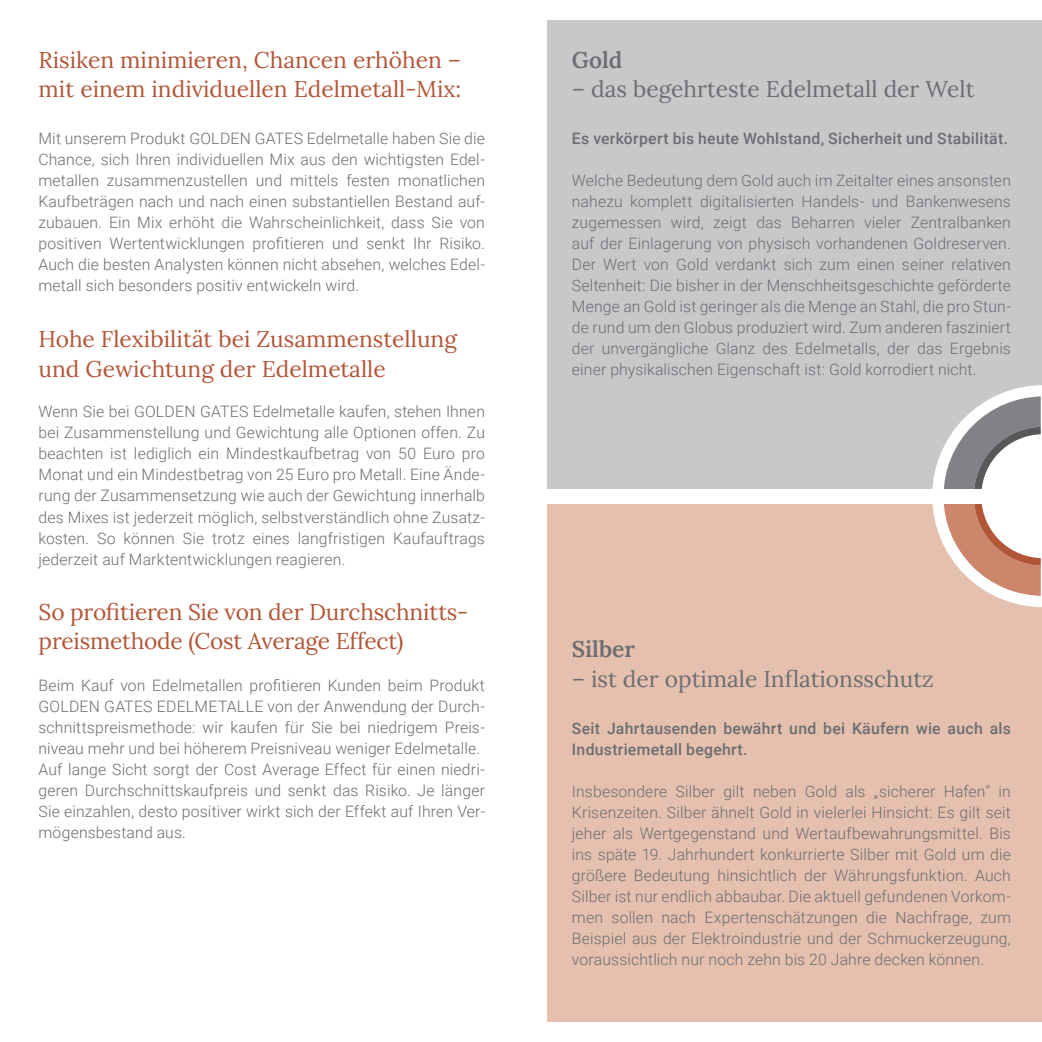
<style>
.page{position:relative;width:1042px;height:1042px;background:#fff}
.page>*{position:absolute;margin:0;border:0;box-sizing:border-box;transform-origin:0 0}
.t1{font:22.75px/29.8px "Lora";color:#b35537}
.t2{font:22.75px "Lora";color:#6c6d70}
.t3{font:600 22.75px "Lora";color:#6c6d70}
.t4{font:300 15.75px/21px "Roboto";letter-spacing:.01em;color:#6c6d70;text-align:justify}
.t5{font:500 15.75px/21px "Roboto";letter-spacing:.02em;color:#6c6d70}
</style>
<div class="page">
<div style="left:547px;top:496px;width:495px;height:526px;background:#e5c0ae"></div>
<div style="left:547px;top:20px;width:495px;height:476px;background:#c7c8ca"></div>
<svg style="left:932px;top:385px;width:110px;height:222px"></svg>
<div style="left:536px;top:489px;width:506px;height:15px;background:#fff"></div>
<p class="t1" style="left:38px;top:43px;width:424px">Risiken minimieren, Chancen erhöhen – mit einem individuellen Edelmetall-Mix:</p>
<p class="t4" style="left:38px;top:128px;width:448px">Mit unserem Produkt GOLDEN GATES Edelmetalle haben Sie die Chance, sich Ihren individuellen Mix aus den wichtigsten Edel&shy;metallen zusammenzustellen und mittels festen monatlichen Kaufbeträgen nach und nach einen substantiellen Bestand auf&shy;zubauen. Ein Mix erhöht die Wahrscheinlichkeit, dass Sie von positiven Wertentwicklungen profitieren und senkt Ihr Risiko.<br>Auch die besten Analysten können nicht absehen, welches Edel&shy;metall sich besonders positiv entwickeln wird.</p>
<p class="t1" style="left:38px;top:323px;width:420px">Hohe Flexibilität bei Zusammenstellung und Gewichtung der Edelmetalle</p>
<p class="t4" style="left:38px;top:401px;width:448px">Wenn Sie bei GOLDEN GATES Edelmetalle kaufen, stehen Ihnen bei Zusammenstellung und Gewichtung alle Optionen offen. Zu beachten ist lediglich ein Mindestkaufbetrag von 50 Euro pro Monat und ein Mindestbetrag von 25 Euro pro Metall. Eine Ände&shy;rung der Zusammensetzung wie auch der Gewichtung innerhalb des Mixes ist jederzeit möglich, selbstverständlich ohne Zusatz&shy;kosten. So können Sie trotz eines langfristigen Kaufauftrags jederzeit auf Marktentwicklungen reagieren.</p>
<p class="t1" style="left:39px;top:595px;width:431px">So profitieren Sie von der Durchschnitts&shy;preismethode (Cost Average Effect)</p>
<p class="t4" style="left:38px;top:674px;width:448px">Beim Kauf von Edelmetallen profitieren Kunden beim Produkt GOLDEN GATES EDELMETALLE von der Anwendung der Durch&shy;schnittspreismethode: wir kaufen für Sie bei niedrigem Preis&shy;niveau mehr und bei höherem Preisniveau weniger Edelmetalle.</p>
<p class="t4" style="left:38px;top:758px;width:448px">Auf lange Sicht sorgt der Cost Average Effect für einen niedri&shy;geren Durchschnittskaufpreis und senkt das Risiko. Je länger Sie einzahlen, desto positiver wirkt sich der Effekt auf Ihren Ver&shy;mögensbestand aus.</p>
<p class="t3" style="left:572px;top:42px;width:52px">Gold</p>
<p class="t2" style="left:572px;top:72px;width:404px">– das begehrteste Edelmetall der Welt</p>
<p class="t5" style="left:572px;top:128px;width:438px">Es verkörpert bis heute Wohlstand, Sicherheit und Stabilität.</p>
<p class="t4" style="left:572px;top:170px;width:441px">Welche Bedeutung dem Gold auch im Zeitalter eines ansonsten nahezu komplett digitalisierten Handels- und Bankenwesens zugemessen wird, zeigt das Beharren vieler Zentralbanken auf der Einlagerung von physisch vorhandenen Goldreserven.<br>Der Wert von Gold verdankt sich zum einen seiner relativen Seltenheit: Die bisher in der Menschheitsgeschichte geförderte Menge an Gold ist geringer als die Menge an Stahl, die pro Stun&shy;de rund um den Globus produziert wird. Zum anderen fasziniert der unvergängliche Glanz des Edelmetalls, der das Ergebnis einer physikalischen Eigenschaft ist: Gold korrodiert nicht.</p>
<p class="t3" style="left:572px;top:631px;width:65px">Silber</p>
<p class="t2" style="left:572px;top:661px;width:363px">– ist der optimale Inflationsschutz</p>
<p class="t5" style="left:572px;top:717px;width:440px">Seit Jahrtausenden bewährt und bei Käufern wie auch als<br>Industriemetall begehrt.</p>
<p class="t4" style="left:572px;top:780px;width:441px">Insbesondere Silber gilt neben Gold als „sicherer Hafen“ in Krisenzeiten. Silber ähnelt Gold in vielerlei Hinsicht: Es gilt seit jeher als Wertgegenstand und Wertaufbewahrungsmittel. Bis ins späte 19. Jahrhundert konkurrierte Silber mit Gold um die größere Bedeutung hinsichtlich der Währungsfunktion. Auch Silber ist nur endlich abbaubar. Die aktuell gefundenen Vorkom&shy;men sollen nach Expertenschätzungen die Nachfrage, zum Beispiel aus der Elektroindustrie und der Schmuckerzeugung, voraussichtlich nur noch zehn bis 20 Jahre decken können.</p>
</div>
